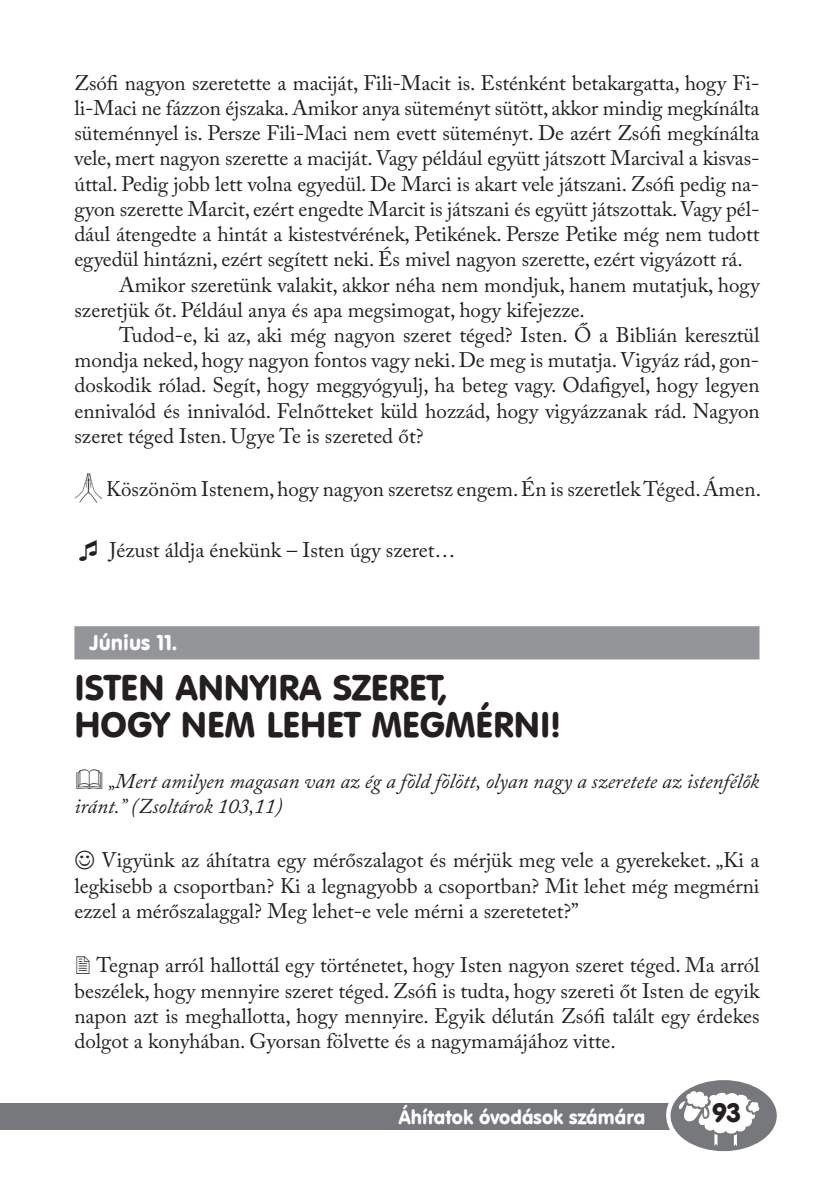
<style>
.page{position:relative;width:834px;height:1181px;background:#fff}
.page>*{position:absolute;margin:0;border:0;box-sizing:border-box;transform-origin:0 0}
.t1{font:35px/36.8px "Hu Vagou Hu";color:#231f20}
.t2{font:26.6px "Hu Vagou Hu";color:#231f20}
.t3{font:21px/25.2px "Adobe Caslon Pro";color:#231f20;text-align:justify}
.t4{font:italic 21px/25.2px "Adobe Caslon Pro";color:#231f20}
.t5{font:21px "Hu Vagou Hu";color:#fff}
.t6{font:19.25px "Hu Vagou Hu";color:#fff}
</style>
<div class="page">
<div style="left:0;top:1103px;width:764px;height:27px;background:#76787b"></div>
<div style="left:666px;top:1074px;width:115px;height:82px;background:#fff;border-radius:50%"></div>
<svg style="left:670px;top:1080px;width:106px;height:71px"></svg>
<div style="left:74px;top:626px;width:685px;height:33px;background:#939598"></div>
<img style="left:74px;top:473px;width:28px;height:30px">
<p class="t3" style="left:74px;top:70px;width:686px">Zsófi nagyon szeretette a maciját, Fili-Macit is. Esténként betakargatta, hogy Fi-</p>
<p class="t3" style="left:74px;top:95px;width:686px">li-Maci ne fázzon éjszaka. Amikor anya süteményt sütött, akkor mindig megkínálta</p>
<p class="t3" style="left:74px;top:120px;width:686px">süteménnyel is. Persze Fili-Maci nem evett süteményt. De azért Zsófi megkínálta</p>
<p class="t3" style="left:74px;top:146px;width:686px">vele, mert nagyon szerette a maciját. Vagy például együtt játszott Marcival a kisvas-</p>
<p class="t3" style="left:74px;top:171px;width:686px">úttal. Pedig jobb lett volna egyedül. De Marci is akart vele játszani. Zsófi pedig na-</p>
<p class="t3" style="left:74px;top:196px;width:686px">gyon szerette Marcit, ezért engedte Marcit is játszani és együtt játszottak. Vagy pél-</p>
<p class="t3" style="left:74px;top:221px;width:686px">dául átengedte a hintát a kistestvérének, Petikének. Persze Petike még nem tudott</p>
<p class="t3" style="left:74px;top:246px;width:669px">egyedül hintázni, ezért segített neki. És mivel nagyon szerette, ezért vigyázott rá.</p>
<p class="t3" style="left:119px;top:272px;width:642px">Amikor szeretünk valakit, akkor néha nem mondjuk, hanem mutatjuk, hogy</p>
<p class="t3" style="left:74px;top:297px;width:512px">szeretjük őt. Például anya és apa megsimogat, hogy kifejezze.</p>
<p class="t3" style="left:119px;top:322px;width:641px">Tudod-e, ki az, aki még nagyon szeret téged? Isten. Ő a Biblián keresztül</p>
<p class="t3" style="left:74px;top:347px;width:686px">mondja neked, hogy nagyon fontos vagy neki. De meg is mutatja. Vigyáz rád, gon-</p>
<p class="t3" style="left:74px;top:372px;width:686px">doskodik rólad. Segít, hogy meggyógyulj, ha beteg vagy. Odafigyel, hogy legyen</p>
<p class="t3" style="left:74px;top:398px;width:686px">ennivalód és innivalód. Felnőtteket küld hozzád, hogy vigyázzanak rád. Nagyon</p>
<p class="t3" style="left:74px;top:423px;width:350px">szeret téged Isten. Ugye Te is szereted őt?</p>
<p class="t3" style="left:106px;top:476px;width:656px">Köszönöm Istenem, hogy nagyon szeretsz engem. Én is szeretlek Téged. Ámen.</p>
<p class="t3" style="left:109px;top:537px;width:347px">Jézust áldja énekünk – Isten úgy szeret…</p>
<p class="t5" style="left:89px;top:629px;width:89px">JÚNIUS 11.</p>
<h1 class="t1" style="left:74px;top:668px;width:488px">ISTEN ANNYIRA SZERET,<br>HOGY NEM LEHET MEGMÉRNI!</h1>
<p class="t4" style="left:74px;top:768px;width:686px;text-indent:34px">„Mert amilyen magasan van az ég a föld fölött, olyan nagy a szeretete az istenfélők iránt.” (Zsoltárok 103,11)</p>
<p class="t3" style="left:74px;top:847px;width:686px;text-indent:27px">Vigyünk az áhítatra egy mérőszalagot és mérjük meg vele a gyerekeket. „Ki a legkisebb a csoportban? Ki a legnagyobb a csoportban? Mit lehet még megmérni ezzel a mérőszalaggal? Meg lehet-e vele mérni a szeretetet?”</p>
<p class="t3" style="left:74px;top:952px;width:687px;text-indent:22px">Tegnap arról hallottál egy történetet, hogy Isten nagyon szeret téged. Ma arról beszélek, hogy mennyire szeret téged. Zsófi is tudta, hogy szereti őt Isten de egyik napon azt is meghallotta, hogy mennyire. Egyik délután Zsófi talált egy érdekes dolgot a konyhában. Gyorsan fölvette és a nagymamájához vitte.</p>
<p class="t6" style="left:398px;top:1104px;width:248px">ÁHÍTATOK ÓVODÁSOK SZÁMÁRA</p>
<p class="t2" style="left:712px;top:1095px;width:31px">93</p>
</div>
